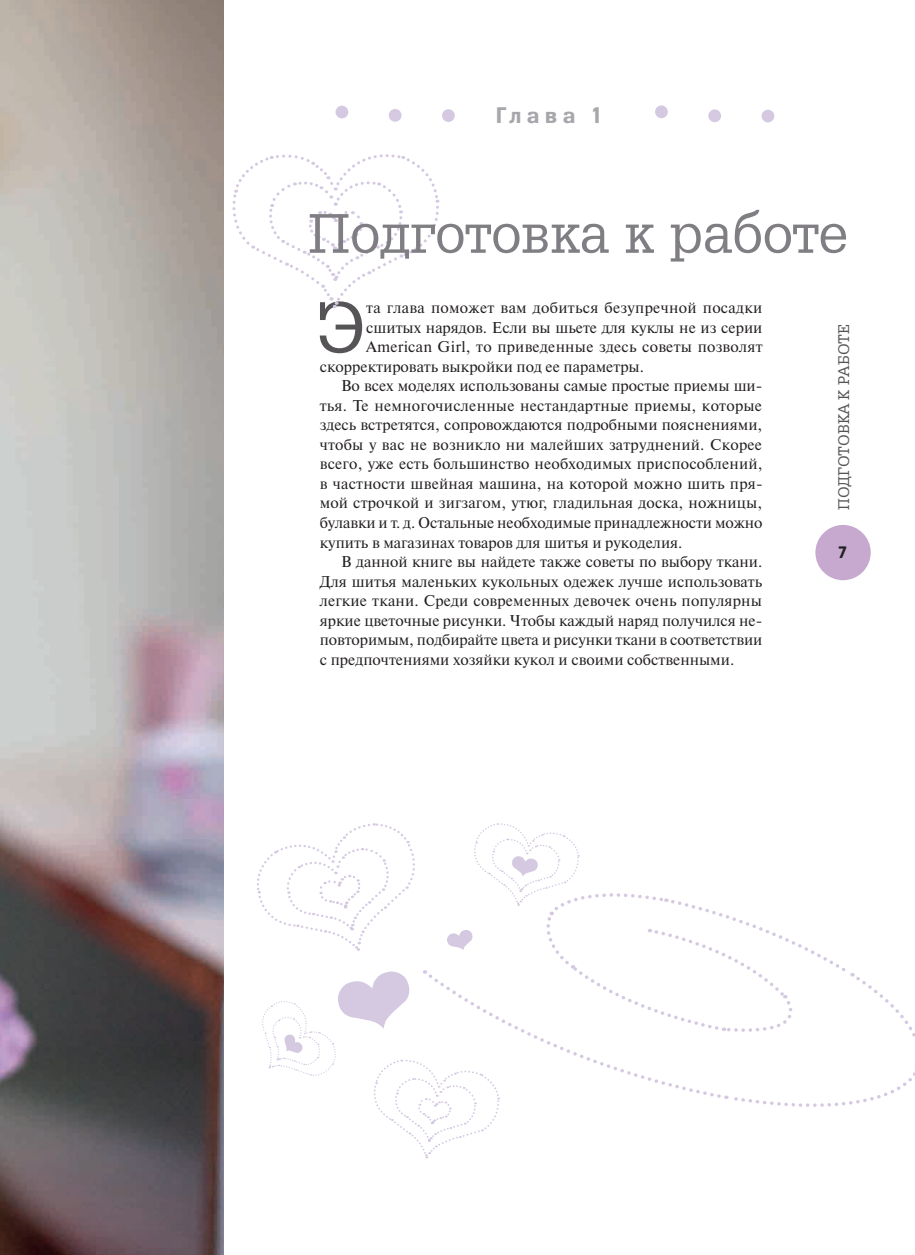
<style>
.page{position:relative;width:915px;height:1255px;background:#fff}
.page>*{position:absolute;margin:0;border:0;box-sizing:border-box;transform-origin:0 0}
.t1{font:70.05px "AG Gloria";color:#575457}
.t2{font:54px "AG Gloria";letter-spacing:-.01em;color:#807e83}
.t3{font:700 22.5px "Yanus C";letter-spacing:.205em;color:#a7a6ab}
.t4{font:700 16.5px "Yanus C";color:#231f20}
.t5{font:15.6px "Newton C";color:#231f20}
.t6{font:15.6px "Newton C";letter-spacing:.02em;color:#231f20}
.t7{font:15px "AG Gloria";letter-spacing:-.01em;color:#575457}
</style>
<div class="page">
<img style="left:0;top:0;width:223px;height:1254px">
<div style="left:388px;top:109px;width:13px;height:13px;background:#d5c9e2;border-radius:50%"></div>
<div style="left:442px;top:109px;width:12px;height:13px;background:#d5c9e2;border-radius:50%"></div>
<div style="left:708px;top:109px;width:12px;height:13px;background:#d5c9e2;border-radius:50%"></div>
<div style="left:761px;top:110px;width:13px;height:12px;background:#d5c9e2;border-radius:50%"></div>
<div style="left:654px;top:105px;width:13px;height:13px;background:#d5c9e2;border-radius:50%"></div>
<div style="left:335px;top:106px;width:13px;height:12px;background:#d5c9e2;border-radius:50%"></div>
<svg style="left:232px;top:154px;width:208px;height:154px"></svg>
<svg style="left:257px;top:823px;width:658px;height:336px"></svg>
<div style="left:815px;top:525px;width:55px;height:55px;background:#c7a9cf;border-radius:50%"></div>
<p class="t3" style="left:495px;top:106px;width:110px">Глава 1</p>
<p class="t2" style="left:308px;top:214px;width:541px">Подготовка к работе</p>
<p class="t1" style="left:315px;top:302px;width:52px">Э</p>
<p class="t6" style="left:366px;top:302px;width:397px">та глава поможет вам добиться безупречной посадки</p>
<p class="t5" style="left:366px;top:322px;width:397px">сшитых нарядов. Если вы шьете для куклы не из серии</p>
<p class="t5" style="left:366px;top:341px;width:398px">American Girl, то приведенные здесь советы позволят</p>
<p class="t5" style="left:320px;top:361px;width:326px">скорректировать выкройки под ее параметры.</p>
<p class="t5" style="left:341px;top:380px;width:422px">Во всех моделях использованы самые простые приемы ши-</p>
<p class="t5" style="left:320px;top:400px;width:443px">тья. Те немногочисленные нестандартные приемы, которые</p>
<p class="t5" style="left:320px;top:419px;width:444px">здесь встретятся, сопровождаются подробными пояснениями,</p>
<p class="t5" style="left:320px;top:439px;width:443px">чтобы у вас не возникло ни малейших затруднений. Скорее</p>
<p class="t5" style="left:320px;top:458px;width:444px">всего, уже есть большинство необходимых приспособлений,</p>
<p class="t5" style="left:320px;top:478px;width:444px">в частности швейная машина, на которой можно шить пря-</p>
<p class="t5" style="left:320px;top:497px;width:444px">мой строчкой и зигзагом, утюг, гладильная доска, ножницы,</p>
<p class="t5" style="left:320px;top:517px;width:444px">булавки и т. д. Остальные необходимые принадлежности можно</p>
<p class="t5" style="left:320px;top:536px;width:364px">купить в магазинах товаров для шитья и рукоделия.</p>
<p class="t5" style="left:341px;top:556px;width:422px">В данной книге вы найдете также советы по выбору ткани.</p>
<p class="t5" style="left:320px;top:575px;width:443px">Для шитья маленьких кукольных одежек лучше использовать</p>
<p class="t5" style="left:320px;top:595px;width:443px">легкие ткани. Среди современных девочек очень популярны</p>
<p class="t5" style="left:320px;top:614px;width:444px">яркие цветочные рисунки. Чтобы каждый наряд получился не-</p>
<p class="t5" style="left:320px;top:634px;width:444px">повторимым, подбирайте цвета и рисунки ткани в соответствии</p>
<p class="t5" style="left:320px;top:653px;width:416px">с предпочтениями хозяйки кукол и своими собственными.</p>
<p class="t7" style="left:838px;top:509px;width:187px;rotate:-90deg">ПОДГОТОВКА К РАБОТЕ</p>
<p class="t4" style="left:837px;top:545px;width:12px">7</p>
</div>
